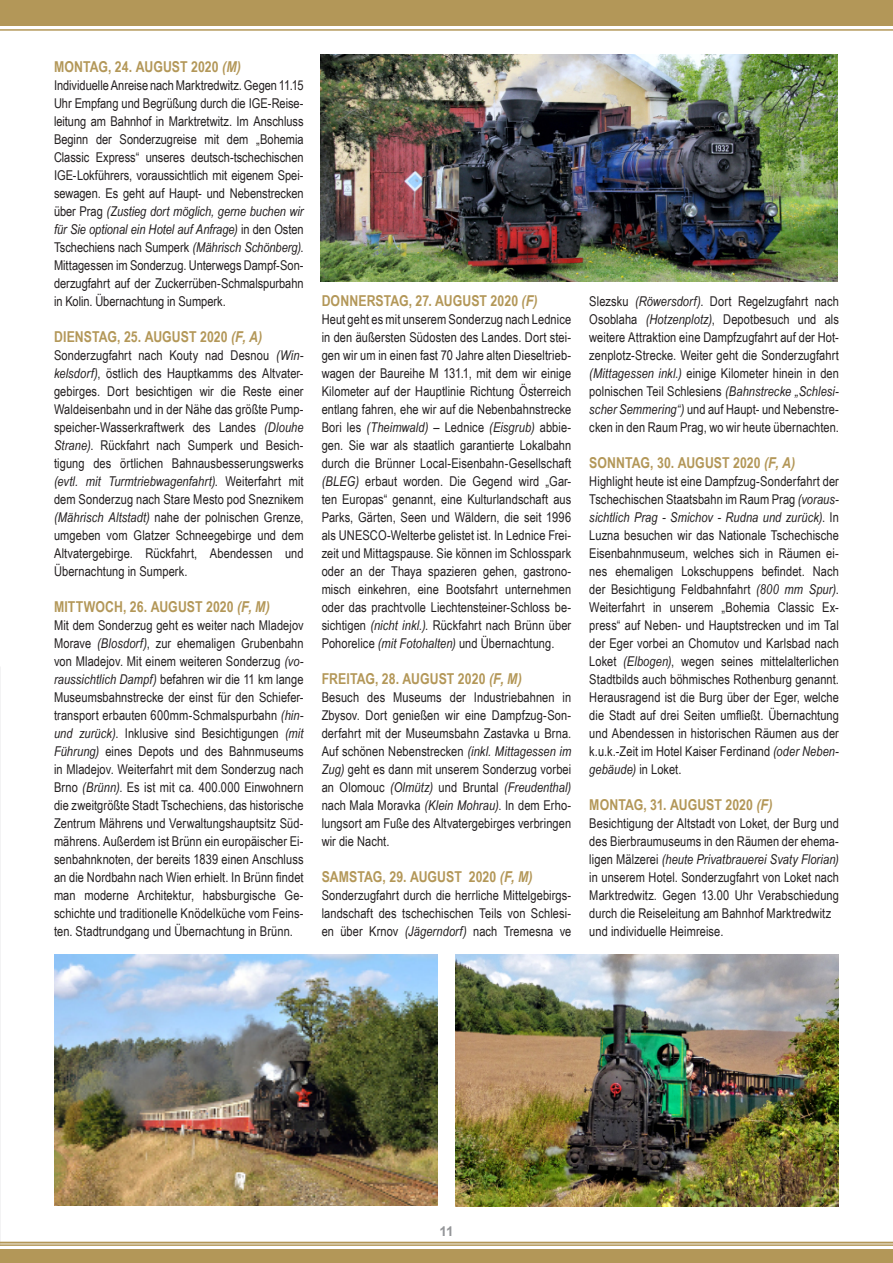
<style>
.page{position:relative;width:893px;height:1263px;background:#fff}
.page>*{position:absolute;margin:0;border:0;box-sizing:border-box;transform-origin:0 0}
._11_Datum_im_Fliesst{font:700 15px "Arial Narrow";color:#b39758}
._10_Fliesstext_R{font:13.5px/18px "Arial Narrow";letter-spacing:.005em;color:#231f20;text-align:justify}
.t1{font:700 13.5px "Arial";color:#939598}
.s1{font-style:italic}
</style>
<div class="page">
<hr style="left:0;top:1244px;width:893px;height:2px;background:#b39758">
<div style="left:0;top:1250px;width:893px;height:13px;background:#b39758"></div>
<img style="left:0;top:270px;width:1px;height:414px">
<img style="left:54px;top:954px;width:383px;height:251px">
<img style="left:455px;top:954px;width:384px;height:252px">
<img style="left:321px;top:54px;width:517px;height:227px">
<div style="left:0;top:0;width:893px;height:26px;background:#b39758"></div>
<hr style="left:0;top:29px;width:893px;height:2px;background:#b39758">
<hr style="left:0;top:1242px;width:893px;height:1px;background:#b39758">
<p class="_11_Datum_im_Fliesst" style="left:54px;top:55px;width:188px">MONTAG, 24. AUGUST 2020 <span class="s1">(M)</span></p>
<p class="_10_Fliesstext_R" style="left:54px;top:76px;width:251px">Individuelle Anreise nach Marktredwitz. Gegen 11.15<br>Uhr Empfang und Begrüßung durch die IGE-Reise&shy;leitung am Bahnhof in Marktretwitz. Im Anschluss Beginn der Sonderzugreise mit dem „Bohemia Classic Express“ unseres deutsch-tschechischen IGE-Lokführers, voraussichtlich mit eigenem Spei&shy;sewagen. Es geht auf Haupt- und Nebenstrecken über Prag <span class="s1">(Zustieg dort möglich, gerne buchen wir für Sie optional ein Hotel auf Anfrage)</span> in den Osten Tschechiens nach Sumperk <span class="s1">(Mährisch Schönberg)</span>.<br>Mittagessen im Sonderzug. Unterwegs Dampf-Son&shy;derzugfahrt auf der Zuckerrüben-Schmalspurbahn in Kolin. Übernachtung in Sumperk.</p>
<p class="_11_Datum_im_Fliesst" style="left:54px;top:325px;width:210px">DIENSTAG, 25. AUGUST 2020 <span class="s1">(F, A)</span></p>
<p class="_10_Fliesstext_R" style="left:54px;top:346px;width:251px">Sonderzugfahrt nach Kouty nad Desnou <span class="s1">(Win&shy;kelsdorf)</span>, östlich des Hauptkamms des Altvater&shy;gebirges. Dort besichtigen wir die Reste einer Waldeisenbahn und in der Nähe das größte Pump&shy;speicher-Wasserkraftwerk des Landes <span class="s1">(Dlouhe Strane)</span>. Rückfahrt nach Sumperk und Besich&shy;tigung des örtlichen Bahnausbesserungswerks <span class="s1">(evtl. mit Turmtriebwagenfahrt)</span>. Weiterfahrt mit dem Sonderzug nach Stare Mesto pod Sneznikem <span class="s1">(Mährisch Altstadt)</span> nahe der polnischen Grenze, umgeben vom Glatzer Schneegebirge und dem Altvatergebirge. Rückfahrt, Abendessen und Übernachtung in Sumperk.</p>
<p class="_11_Datum_im_Fliesst" style="left:54px;top:595px;width:217px">MITTWOCH, 26. AUGUST 2020 <span class="s1">(F, M)</span></p>
<p class="_10_Fliesstext_R" style="left:54px;top:616px;width:251px">Mit dem Sonderzug geht es weiter nach Mladejov Morave <span class="s1">(Blosdorf)</span>, zur ehemaligen Grubenbahn von Mladejov. Mit einem weiteren Sonderzug <span class="s1">(vo&shy;raussichtlich Dampf)</span> befahren wir die 11 km lange Museumsbahnstrecke der einst für den Schiefer&shy;transport erbauten 600mm-Schmalspurbahn <span class="s1">(hin&shy;und zurück)</span>. Inklusive sind Besichtigungen <span class="s1">(mit Führung)</span> eines Depots und des Bahnmuseums in Mladejov. Weiterfahrt mit dem Sonderzug nach Brno <span class="s1">(Brünn)</span>. Es ist mit ca. 400.000 Einwohnern die zweitgrößte Stadt Tschechiens, das historische Zentrum Mährens und Verwaltungshauptsitz Süd&shy;mährens. Außerdem ist Brünn ein europäischer Ei&shy;senbahnknoten, der bereits 1839 einen Anschluss an die Nordbahn nach Wien erhielt. In Brünn findet man moderne Architektur, habsburgische Ge&shy;schichte und traditionelle Knödelküche vom Feins&shy;ten. Stadtrundgang und Übernachtung in Brünn.</p>
<p class="_11_Datum_im_Fliesst" style="left:322px;top:289px;width:218px">DONNERSTAG, 27. AUGUST 2020 <span class="s1">(F)</span></p>
<p class="_10_Fliesstext_R" style="left:322px;top:310px;width:251px">Heut geht es mit unserem Sonderzug nach Lednice in den äußersten Südosten des Landes. Dort stei&shy;gen wir um in einen fast 70 Jahre alten Dieseltrieb&shy;wagen der Baureihe M 131.1, mit dem wir einige Kilometer auf der Hauptlinie Richtung Österreich entlang fahren, ehe wir auf die Nebenbahnstrecke Bori les <span class="s1">(Theimwald)</span> – Lednice <span class="s1">(Eisgrub)</span> abbie&shy;gen. Sie war als staatlich garantierte Lokalbahn durch die Brünner Local-Eisenbahn-Gesellschaft <span class="s1">(BLEG)</span> erbaut worden. Die Gegend wird „Gar&shy;ten Europas“ genannt, eine Kulturlandschaft aus Parks, Gärten, Seen und Wäldern, die seit 1996 als UNESCO-Welterbe gelistet ist. In Lednice Frei&shy;zeit und Mittagspause. Sie können im Schlosspark oder an der Thaya spazieren gehen, gastrono&shy;misch einkehren, eine Bootsfahrt unternehmen oder das prachtvolle Liechtensteiner-Schloss be&shy;sichtigen <span class="s1">(nicht inkl.)</span>. Rückfahrt nach Brünn über Pohorelice <span class="s1">(mit Fotohalten)</span> und Übernachtung.</p>
<p class="_11_Datum_im_Fliesst" style="left:322px;top:667px;width:202px">FREITAG, 28. AUGUST 2020 <span class="s1">(F, M)</span></p>
<p class="_10_Fliesstext_R" style="left:322px;top:688px;width:251px">Besuch des Museums der Industriebahnen in Zbysov. Dort genießen wir eine Dampfzug-Son&shy;derfahrt mit der Museumsbahn Zastavka u Brna.<br>Auf schönen Nebenstrecken <span class="s1">(inkl. Mittagessen im Zug)</span> geht es dann mit unserem Sonderzug vorbei an Olomouc <span class="s1">(Olmütz)</span> und Bruntal <span class="s1">(Freudenthal) </span>nach Mala Moravka <span class="s1">(Klein Mohrau)</span>. In dem Erho&shy;lungsort am Fuße des Altvatergebirges verbringen wir die Nacht.</p>
<p class="_11_Datum_im_Fliesst" style="left:322px;top:865px;width:212px">SAMSTAG, 29. AUGUST 2020 <span class="s1">(F, M)</span></p>
<p class="_10_Fliesstext_R" style="left:322px;top:886px;width:251px">Sonderzugfahrt durch die herrliche Mittelgebirgs&shy;landschaft des tschechischen Teils von Schlesi&shy;en über Krnov <span class="s1">(Jägerndorf)</span> nach Tremesna ve</p>
<p class="_10_Fliesstext_R" style="left:589px;top:292px;width:251px">Slezsku <span class="s1">(Röwersdorf)</span>. Dort Regelzugfahrt nach Osoblaha <span class="s1">(Hotzenplotz)</span>, Depotbesuch und als weitere Attraktion eine Dampfzugfahrt auf der Hot&shy;zenplotz-Strecke. Weiter geht die Sonderzugfahrt <span class="s1">(Mittagessen inkl.)</span> einige Kilometer hinein in den polnischen Teil Schlesiens <span class="s1">(Bahnstrecke „Schlesi&shy;scher Semmering“)</span> und auf Haupt- und Nebenstre&shy;cken in den Raum Prag, wo wir heute übernachten.</p>
<p class="_11_Datum_im_Fliesst" style="left:589px;top:451px;width:207px">SONNTAG, 30. AUGUST 2020 <span class="s1">(F, A)</span></p>
<p class="_10_Fliesstext_R" style="left:589px;top:472px;width:251px">Highlight heute ist eine Dampfzug-Sonderfahrt der Tschechischen Staatsbahn im Raum Prag <span class="s1">(voraus&shy;sichtlich Prag - Smichov - Rudna und zurück)</span>. In Luzna besuchen wir das Nationale Tschechische Eisenbahnmuseum, welches sich in Räumen ei&shy;nes ehemaligen Lokschuppens befindet. Nach der Besichtigung Feldbahnfahrt <span class="s1">(800 mm Spur)</span>.<br>Weiterfahrt in unserem „Bohemia Classic Ex&shy;press“ auf Neben- und Hauptstrecken und im Tal der Eger vorbei an Chomutov und Karlsbad nach Loket <span class="s1">(Elbogen)</span>, wegen seines mittelalterlichen Stadtbilds auch böhmisches Rothenburg genannt.<br>Herausragend ist die Burg über der Eger, welche die Stadt auf drei Seiten umfließt. Übernachtung und Abendessen in historischen Räumen aus der k.u.k.-Zeit im Hotel Kaiser Ferdinand <span class="s1">(oder Neben&shy;gebäude)</span> in Loket.</p>
<p class="_11_Datum_im_Fliesst" style="left:589px;top:793px;width:185px">MONTAG, 31. AUGUST 2020 <span class="s1">(F)</span></p>
<p class="_10_Fliesstext_R" style="left:589px;top:814px;width:251px">Besichtigung der Altstadt von Loket, der Burg und des Bierbraumuseums in den Räumen der ehema&shy;ligen Mälzerei <span class="s1">(heute Privatbrauerei Svaty Florian) </span>in unserem Hotel. Sonderzugfahrt von Loket nach Marktredwitz. Gegen 13.00 Uhr Verabschiedung durch die Reiseleitung am Bahnhof Marktredwitz</p>
<p class="_10_Fliesstext_R" style="left:589px;top:922px;width:136px">und individuelle Heimreise.</p>
<p class="t1" style="left:439px;top:1221px;width:16px">11</p>
</div>
